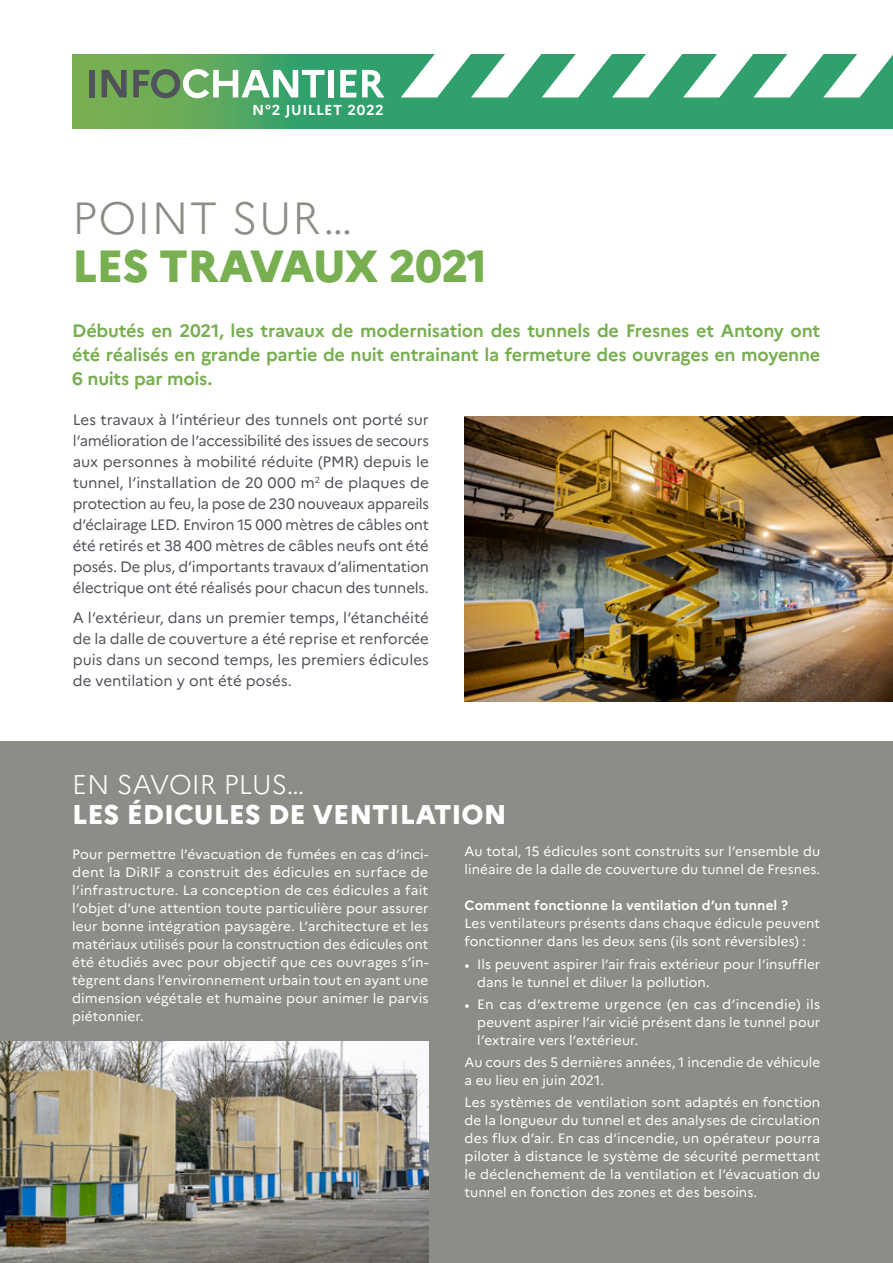
<style>
.page{position:relative;width:893px;height:1263px;background:#fff}
.page>*{position:absolute;margin:0;border:0;box-sizing:border-box;transform-origin:0 0}
.t1{font:800 45px "Marianne";letter-spacing:-.02em;color:#78af51}
.t2{font:300 45px "Marianne";letter-spacing:.02em;color:#8b8d86}
.t3{font:800 27px "Marianne";color:#fff}
.t4{font:300 27px "Marianne";color:#fff}
.t5{font:700 18px/24px "Marianne";letter-spacing:-.015em;color:#78af51;text-align:justify}
.t6{font:15px/21px "Marianne";letter-spacing:-.01em;color:#51535a;text-align:justify}
.t7{font:700 14.4px "Marianne";letter-spacing:.04em;color:#fff}
.t8{font:13.5px/18px "Marianne";letter-spacing:.005em;color:#fff}
.t9{font:700 13.5px "Marianne";letter-spacing:.01em;color:#fff}
.s1{font-family:"Minion Pro"}
</style>
<div class="page">
<svg style="left:72px;top:54px;width:821px;height:74px;background:#42a466"></svg>
<div style="left:0;top:741px;width:893px;height:522px;background:#8b8d86"></div>
<svg style="left:401px;top:54px;width:492px;height:43px"></svg>
<div style="left:89px;top:70px;width:6px;height:27px;background:#51535a"></div>
<svg style="left:102px;top:70px;width:25px;height:27px"></svg>
<svg style="left:133px;top:69px;width:191px;height:29px"></svg>
<div style="left:328px;top:70px;width:6px;height:27px;background:#fff"></div>
<svg style="left:340px;top:70px;width:16px;height:27px"></svg>
<svg style="left:362px;top:70px;width:22px;height:27px"></svg>
<img style="left:0;top:1042px;width:428px;height:221px">
<img style="left:464px;top:417px;width:429px;height:285px">
<p class="t7" style="left:252px;top:101px;width:133px">N°2 JUILLET 2022</p>
<h1 class="t2" style="left:72px;top:190px;width:282px">POINT SUR…</h1>
<h1 class="t1" style="left:72px;top:238px;width:417px">LES TRAVAUX 2021</h1>
<h3 class="t5" style="left:72px;top:318px;width:749px">Débutés en 2021, les travaux de modernisation des tunnels de Fresnes et Antony ont été réalisés en grande partie de nuit entrainant la fermeture des ouvrages en moyenne 6 nuits par mois.</h3>
<p class="t6" style="left:73px;top:409px;width:358px">Les travaux à l’intérieur des tunnels ont porté sur l’amélioration de l’accessibilité des issues de secours aux personnes à mobilité réduite (PMR) depuis le tunnel, l’installation de 20 000 m<sup>2</sup> de plaques de protection au feu, la pose de 230 nouveaux appareils d’éclairage LED. Environ 15 000 mètres de câbles ont été retirés et 38 400 mètres de câbles neufs ont été posés. De plus, d’importants travaux d’alimentation électrique ont été réalisés pour chacun des tunnels.</p>
<p class="t6" style="left:73px;top:607px;width:358px">A l’extérieur, dans un premier temps, l’étanchéité de la dalle de couverture a été reprise et renforcée puis dans un second temps, les premiers édicules de ventilation y ont été posés.</p>
<h2 class="t4" style="left:72px;top:768px;width:234px">EN SAVOIR PLUS…</h2>
<h2 class="t3" style="left:72px;top:798px;width:436px">LES ÉDICULES DE VENTILATION</h2>
<p class="t8" style="left:72px;top:845px;width:358px;text-align:justify">Pour permettre l’évacuation de fumées en cas d’inci&shy;dent la DiRIF a construit des édicules en surface de l’infrastructure. La conception de ces édicules a fait l’objet d’une attention toute particulière pour assurer leur bonne intégration paysagère. L’architecture et les matériaux utilisés pour la construction des édicules ont été étudiés avec pour objectif que ces ouvrages s’in&shy;tègrent dans l’environnement urbain tout en ayant une dimension végétale et humaine pour animer le parvis piétonnier.</p>
<p class="t8" style="left:465px;top:842px;width:357px">Au total, 15 édicules sont construits sur l’ensemble du linéaire de la dalle de couverture du tunnel de Fresnes.</p>
<p class="t9" style="left:465px;top:897px;width:325px">Comment fonctionne la ventilation d’un tunnel ?</p>
<p class="t8" style="left:465px;top:914px;width:357px">Les ventilateurs présents dans chaque édicule peuvent fonctionner dans les deux sens (ils sont réversibles) :</p>
<p class="t8" style="left:477px;top:955px;width:344px;text-indent:-13px"><span class="s1">•</span> Ils peuvent aspirer l’air frais extérieur pour l’insuffler dans le tunnel et diluer la pollution.</p>
<p class="t8" style="left:477px;top:995px;width:344px;text-align:justify;text-indent:-13px"><span class="s1">•</span> En cas d’extreme urgence (en cas d’incendie) ils peuvent aspirer l’air vicié présent dans le tunnel pour l’extraire vers l’extérieur.</p>
<p class="t8" style="left:465px;top:1053px;width:357px">Au cours des 5 dernières années, 1 incendie de véhicule a eu lieu en juin 2021.</p>
<p class="t8" style="left:465px;top:1093px;width:357px;text-align:justify">Les systèmes de ventilation sont adaptés en fonction de la longueur du tunnel et des analyses de circulation des flux d’air. En cas d’incendie, un opérateur pourra piloter à distance le système de sécurité permettant le déclenchement de la ventilation et l’évacuation du tunnel en fonction des zones et des besoins.</p>
</div>
